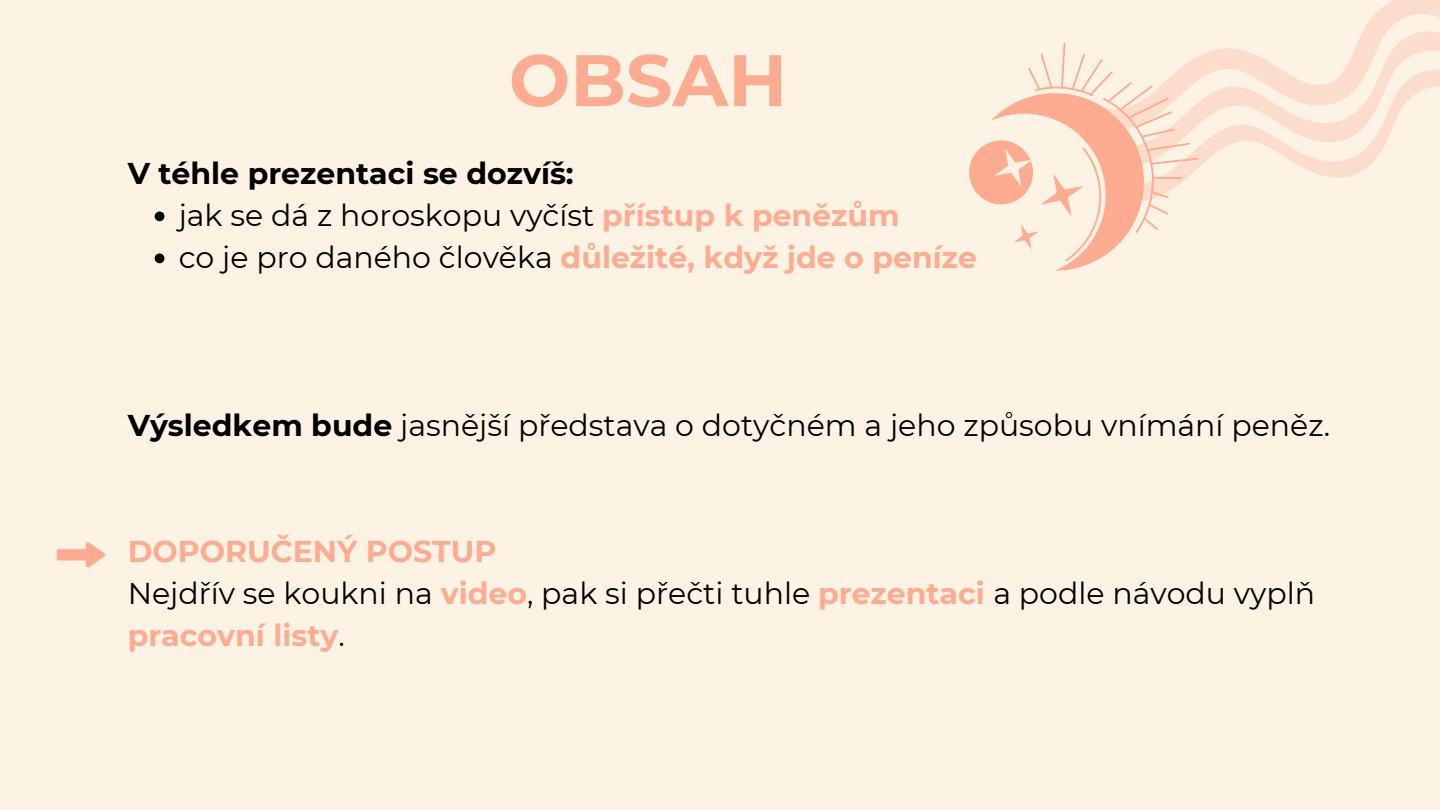
<style>
.page{position:relative;width:1440px;height:810px;background:#fcf3e4}
.page>*{position:absolute;margin:0;border:0;box-sizing:border-box;transform-origin:0 0}
.t1{font:700 72.8px "Montserrat";color:#feac91}
.t2{font:30px/42px "Montserrat";color:#000}
.t3{font:700 30px "Montserrat";color:#feac91}
.t4{font:700 30px "Montserrat";color:#000}
.s1{font-weight:700;color:#feac91}
.s2{font-weight:400;color:#000}
.s3{font-weight:700}
</style>
<div class="page">
<svg style="left:155px;top:212px;width:9px;height:9px"></svg>
<svg style="left:155px;top:254px;width:9px;height:9px"></svg>
<svg style="left:57px;top:542px;width:48px;height:26px"></svg>
<svg style="left:1310px;top:171px;width:51px;height:7px"></svg>
<svg style="left:1199px;top:153px;width:181px;height:18px"></svg>
<svg style="left:1199px;top:0;width:241px;height:153px"></svg>
<svg style="left:969px;top:42px;width:230px;height:229px"></svg>
<p class="t1" style="left:509px;top:36px;width:280px">OBSAH</p>
<p class="t4" style="left:128px;top:155px;width:448px">V téhle prezentaci se dozvíš:</p>
<p class="t2" style="left:179px;top:194px;width:722px">jak se dá z horoskopu vyčíst <span class="s1">přístup k penězům</span></p>
<p class="t3" style="left:179px;top:239px;width:800px"><span class="s2">co je pro daného člověka</span> důležité, když jde o peníze</p>
<h1 class="t2" style="left:128px;top:404px;width:1204px"><span class="s3">Výsledkem bude</span> jasnější představa o dotyčném a jeho způsobu vnímání peněz.</h1>
<h2 class="t3" style="left:128px;top:533px;width:370px">DOPORUČENÝ POSTUP</h2>
<p class="t2" style="left:128px;top:572px;width:1189px">Nejdřív se koukni na <span class="s1">video</span>, pak si přečti tuhle <span class="s1">prezentaci</span> a podle návodu vyplň <span class="s1">pracovní listy</span>.</p>
</div>
